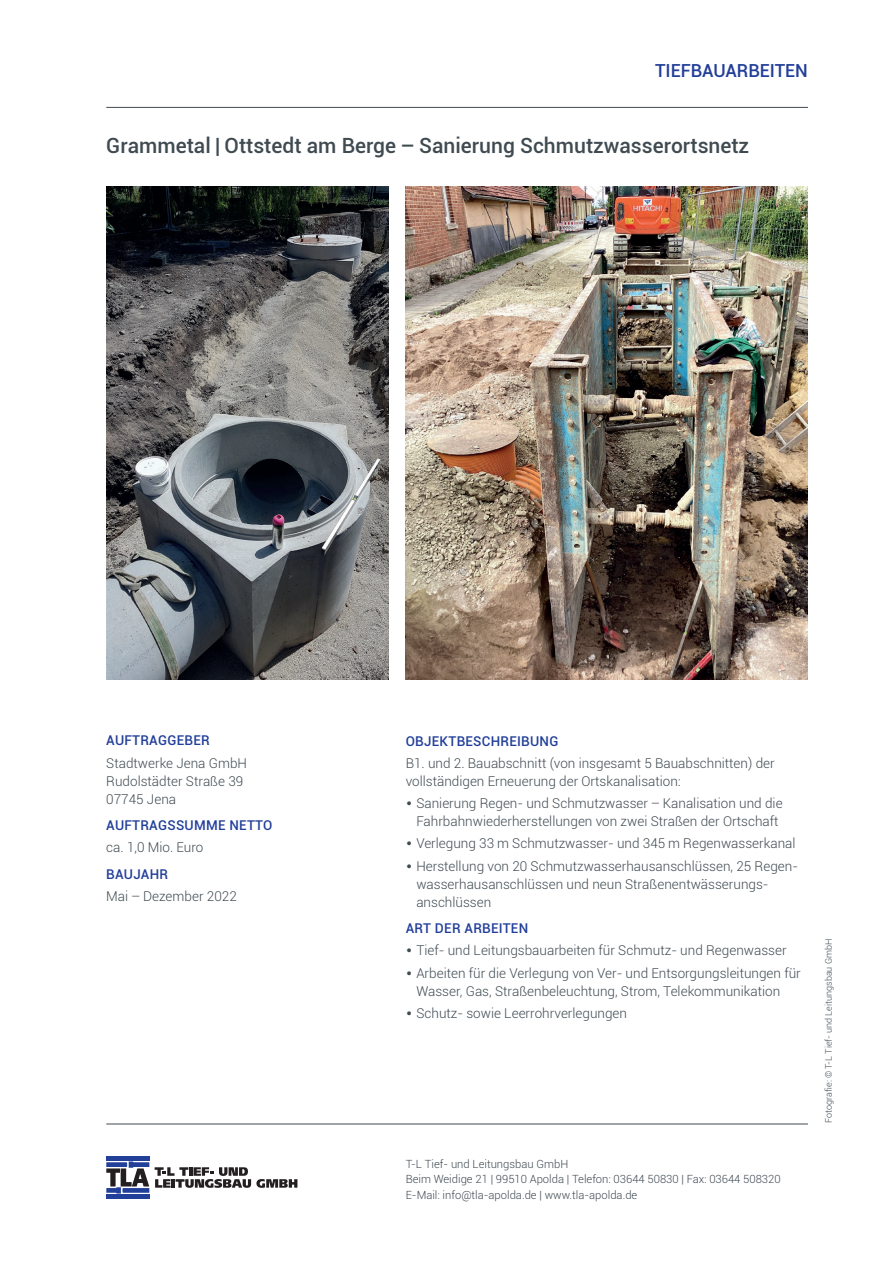
<style>
.page{position:relative;width:893px;height:1263px;background:#fff}
.page>*{position:absolute;margin:0;border:0;box-sizing:border-box;transform-origin:0 0}
.t1{font:500 21px "Roboto";color:#3f4a51}
.t2{font:500 18px "Roboto";color:#223f99}
.t3{font:300 13.5px/18px "Roboto";color:#3f4a51}
.t4{font:500 13.5px "Roboto";letter-spacing:.02em;color:#223f99}
.t5{font:300 11.25px/15.8px "Roboto";color:#3f4a51}
.t6{font:300 9px "Roboto";color:#3f4a51}
.s1{font-family:"Officina Sans ITC Pro";font-weight:700}
</style>
<div class="page">
<hr style="left:106px;top:1123px;width:702px;height:1px;background:#3f4a51">
<hr style="left:106px;top:107px;width:702px;height:1px;background:#3f4a51">
<svg style="left:155px;top:1167px;width:142px;height:21px"></svg>
<div style="left:106px;top:1156px;width:43px;height:5px;background:#223f99"></div>
<div style="left:106px;top:1194px;width:43px;height:5px;background:#223f99"></div>
<svg style="left:106px;top:1161px;width:43px;height:32px"></svg>
<img style="left:406px;top:187px;width:402px;height:493px">
<img style="left:106px;top:187px;width:283px;height:493px">
<p class="t2" style="left:655px;top:58px;width:154px">TIEFBAUARBEITEN</p>
<p class="t1" style="left:106px;top:130px;width:644px">Grammetal | Ottstedt am Berge – Sanierung Schmutzwasserortsnetz</p>
<p class="t4" style="left:106px;top:731px;width:105px">AUFTRAGGEBER</p>
<p class="t3" style="left:106px;top:753px;width:142px">Stadtwerke Jena GmbH<br>Rudolstädter Straße 39<br>07745 Jena</p>
<p class="t4" style="left:106px;top:816px;width:168px">AUFTRAGSSUMME NETTO</p>
<p class="t3" style="left:106px;top:838px;width:99px">ca. 1,0 Mio. Euro</p>
<p class="t4" style="left:106px;top:865px;width:63px">BAUJAHR</p>
<p class="t3" style="left:106px;top:887px;width:132px">Mai – Dezember 2022</p>
<p class="t4" style="left:406px;top:731px;width:154px">OBJEKTBESCHREIBUNG</p>
<p class="t3" style="left:406px;top:754px;width:370px">B1. und 2. Bauabschnitt (von insgesamt 5 Bauabschnitten) der vollständigen Erneuerung der Ortskanalisation:</p>
<p class="t3" style="left:406px;top:794px;width:378px;text-align:center"><span class="s1">•</span> Sanierung Regen- und Schmutzwasser – Kanalisation und die<br>Fahrbahnwiederherstellungen von zwei Straßen der Ortschaft</p>
<p class="t3" style="left:406px;top:834px;width:391px"><span class="s1">•</span> Verlegung 33 m Schmutzwasser- und 345 m Regenwasserkanal</p>
<p class="t3" style="left:416px;top:856px;width:383px;text-indent:-11px"><span class="s1">•</span> Herstellung von 20 Schmutzwasserhausanschlüssen, 25 Regen&shy;wasserhausanschlüssen und neun Straßenentwässerungs&shy;anschlüssen</p>
<p class="t4" style="left:406px;top:919px;width:124px">ART DER ARBEITEN</p>
<p class="t3" style="left:406px;top:941px;width:382px"><span class="s1">•</span> Tief- und Leitungsbauarbeiten für Schmutz- und Regenwasser</p>
<p class="t3" style="left:416px;top:963px;width:386px;text-indent:-11px"><span class="s1">•</span> Arbeiten für die Verlegung von Ver- und Entsorgungsleitungen für<br>Wasser, Gas, Straßenbeleuchtung, Strom, Telekommunikation</p>
<p class="t3" style="left:406px;top:1004px;width:223px"><span class="s1">•</span> Schutz- sowie Leerrohrverlegungen</p>
<p class="t5" style="left:406px;top:1155px;width:164px">T-L Tief- und Leitungsbau GmbH</p>
<p class="t5" style="left:406px;top:1171px;width:376px">Beim Weidige 21 | 99510 Apolda | Telefon: 03644 50830 | Fax: 03644 508320<br>E-Mail: info@tla-apolda.de | www.tla-apolda.de</p>
<p class="t6" style="left:822px;top:1123px;width:185px;rotate:-90deg">Fotografie: © T-L Tief- und Leitungsbau GmbH</p>
</div>
